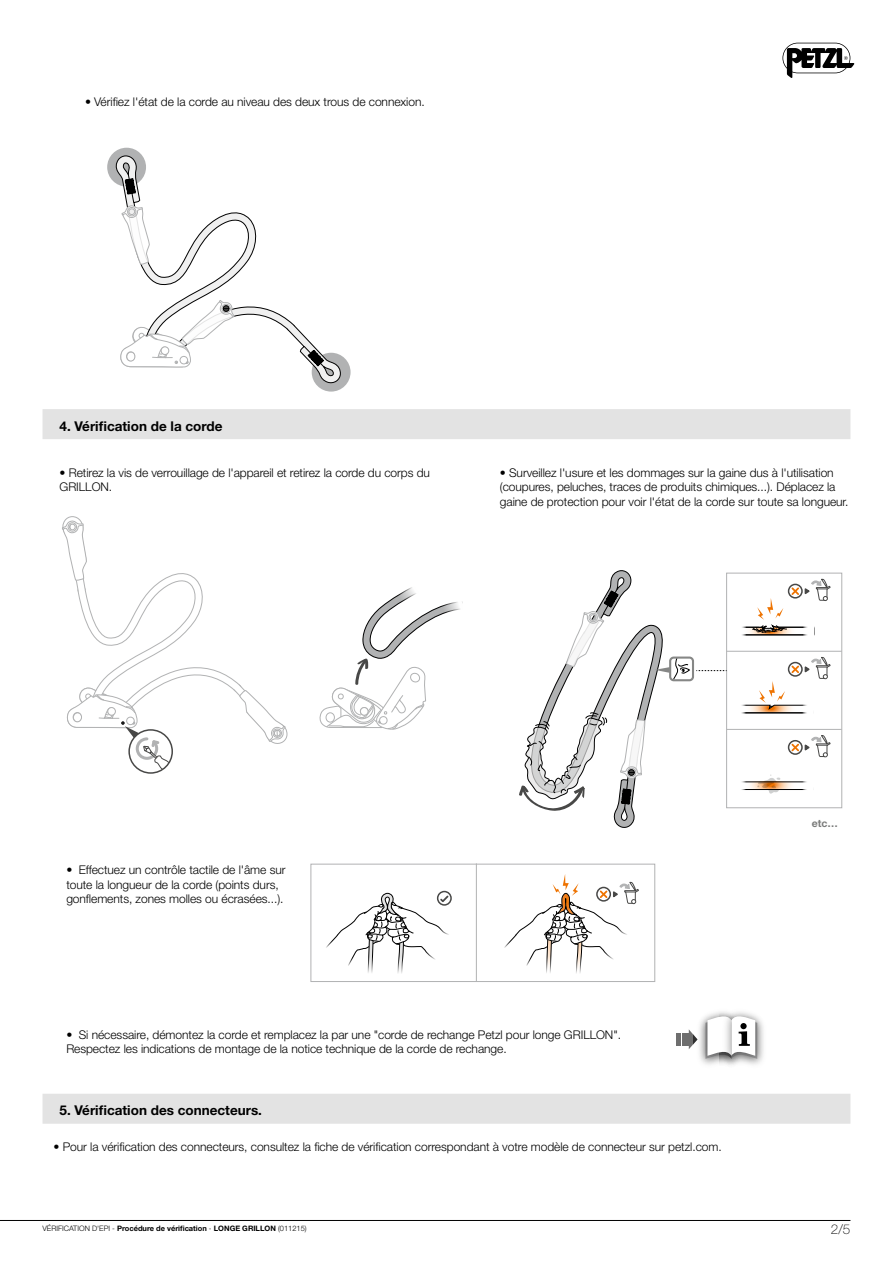
<style>
.page{position:relative;width:893px;height:1263px;background:#fff}
.page>*{position:absolute;margin:0;border:0;box-sizing:border-box;transform-origin:0 0}
.EUR_-_SOUSTITRE{font:700 13.5px "Helvetica Neue LT Pro";color:#000}
.t1{font:100 13.5px "Helvetica Neue LT Pro";color:#000}
.EUR_-_STD{font:300 12px/14.2px "Helvetica Neue LT Pro";letter-spacing:-.005em;color:#000}
.t2{font:700 10.5px "Helvetica Neue LT Pro";color:#7a7b7a}
.t3{font:700 7.5px "Helvetica Neue LT Pro";color:#000}
.s1{font-weight:300}
</style>
<div class="page">
<svg style="left:782px;top:43px;width:72px;height:35px"></svg>
<hr style="left:0;top:1220px;width:850px;height:1px;background:#000">
<div style="left:107px;top:148px;width:39px;height:39px;background:#b1b2b3;border-radius:50%"></div>
<div style="left:312px;top:353px;width:39px;height:39px;background:#b1b2b3;border-radius:50%"></div>
<svg style="left:115px;top:155px;width:226px;height:229px"></svg>
<svg style="left:742px;top:579px;width:89px;height:56px"></svg>
<div style="left:726px;top:573px;width:116px;height:235px;border:1px solid #b1b2b3"></div>
<svg style="left:741px;top:657px;width:90px;height:56px"></svg>
<svg style="left:750px;top:783px;width:42px;height:5px"></svg>
<hr style="left:735px;top:789px;width:78px;height:1px;background:#000">
<svg style="left:800px;top:781px;width:13px;height:9px"></svg>
<svg style="left:735px;top:781px;width:12px;height:9px"></svg>
<div style="left:788px;top:740px;width:15px;height:15px;border:2px solid #484847;border-radius:50%"></div>
<svg style="left:790px;top:735px;width:41px;height:22px"></svg>
<svg style="left:757px;top:775px;width:23px;height:19px"></svg>
<hr style="left:727px;top:651px;width:115px;height:1px;background:#b1b2b3">
<hr style="left:727px;top:729px;width:115px;height:1px;background:#b1b2b3">
<svg style="left:696px;top:670px;width:31px;height:1px"></svg>
<div style="left:669px;top:656px;width:25px;height:25px;border:2px solid #868786;border-radius:4px"></div>
<svg style="left:519px;top:570px;width:171px;height:258px"></svg>
<div style="left:310px;top:864px;width:345px;height:118px;border:1px solid #b1b2b3"></div>
<hr style="left:476px;top:863px;width:1px;height:118px;background:#b1b2b3">
<svg style="left:498px;top:874px;width:142px;height:108px"></svg>
<div style="left:437px;top:891px;width:15px;height:15px;border:2px solid #484847;border-radius:50%"></div>
<svg style="left:320px;top:893px;width:139px;height:89px"></svg>
<svg style="left:689px;top:1029px;width:5px;height:20px"></svg>
<div style="left:682px;top:1033px;width:8px;height:13px;background:#6e6e6e"></div>
<svg style="left:676px;top:1033px;width:5px;height:13px"></svg>
<img style="left:694px;top:1035px;width:2px;height:9px">
<img style="left:696px;top:1012px;width:23px;height:53px">
<img style="left:719px;top:1012px;width:45px;height:53px">
<svg style="left:705px;top:1013px;width:52px;height:46px"></svg>
<svg style="left:62px;top:516px;width:225px;height:257px"></svg>
<div style="left:108px;top:707px;width:7px;height:8px;background:#fff;border-radius:50%"></div>
<div style="left:107px;top:707px;width:9px;height:8px;border:1px solid #b1b2b3;border-radius:50%"></div>
<svg style="left:319px;top:587px;width:144px;height:143px"></svg>
<div style="left:43px;top:1094px;width:807px;height:30px;background:#e3e3e3"></div>
<div style="left:43px;top:409px;width:807px;height:30px;background:#e3e3e3"></div>
<p class="EUR_-_STD" style="left:85px;top:95px;width:341px">• Vérifiez l'état de la corde au niveau des deux trous de connexion.</p>
<p class="EUR_-_SOUSTITRE" style="left:60px;top:417px;width:164px">4. Vérification de la corde</p>
<p class="EUR_-_STD" style="left:60px;top:465px;width:372px">• Retirez la vis de verrouillage de l'appareil et retirez la corde du corps du<br>GRILLON.</p>
<p class="EUR_-_STD" style="left:500px;top:465px;width:350px">• Surveillez l'usure et les dommages sur la gaine dus à l'utilisation (coupures, peluches, traces de produits chimiques...). Déplacez la gaine de protection pour voir l'état de la corde sur toute sa longueur.</p>
<p class="EUR_-_STD" style="left:66px;top:863px;width:221px">• Effectuez un contrôle tactile de l'âme sur toute la longueur de la corde (points durs, gonflements, zones molles ou écrasées...).</p>
<p class="t2" style="left:812px;top:816px;width:28px">etc…</p>
<p class="EUR_-_STD" style="left:66px;top:1027px;width:556px">• Si nécessaire, démontez la corde et remplacez la par une "corde de rechange Petzl pour longe GRILLON".<br>Respectez les indications de montage de la notice technique de la corde de rechange.</p>
<p class="EUR_-_SOUSTITRE" style="left:60px;top:1102px;width:204px">5. Vérification des connecteurs.</p>
<p class="EUR_-_STD" style="left:54px;top:1139px;width:670px">• Pour la vérification des connecteurs, consultez la fiche de vérification correspondant à votre modèle de connecteur sur petzl.com.</p>
<p class="t3" style="left:43px;top:1224px;width:266px"><span class="s1">VÉRIFICATION D'EPI -</span> Procédure de vérification <span class="s1">-</span> LONGE GRILLON <span class="s1">(011215)</span></p>
<p class="t1" style="left:831px;top:1221px;width:21px">2/5</p>
</div>
